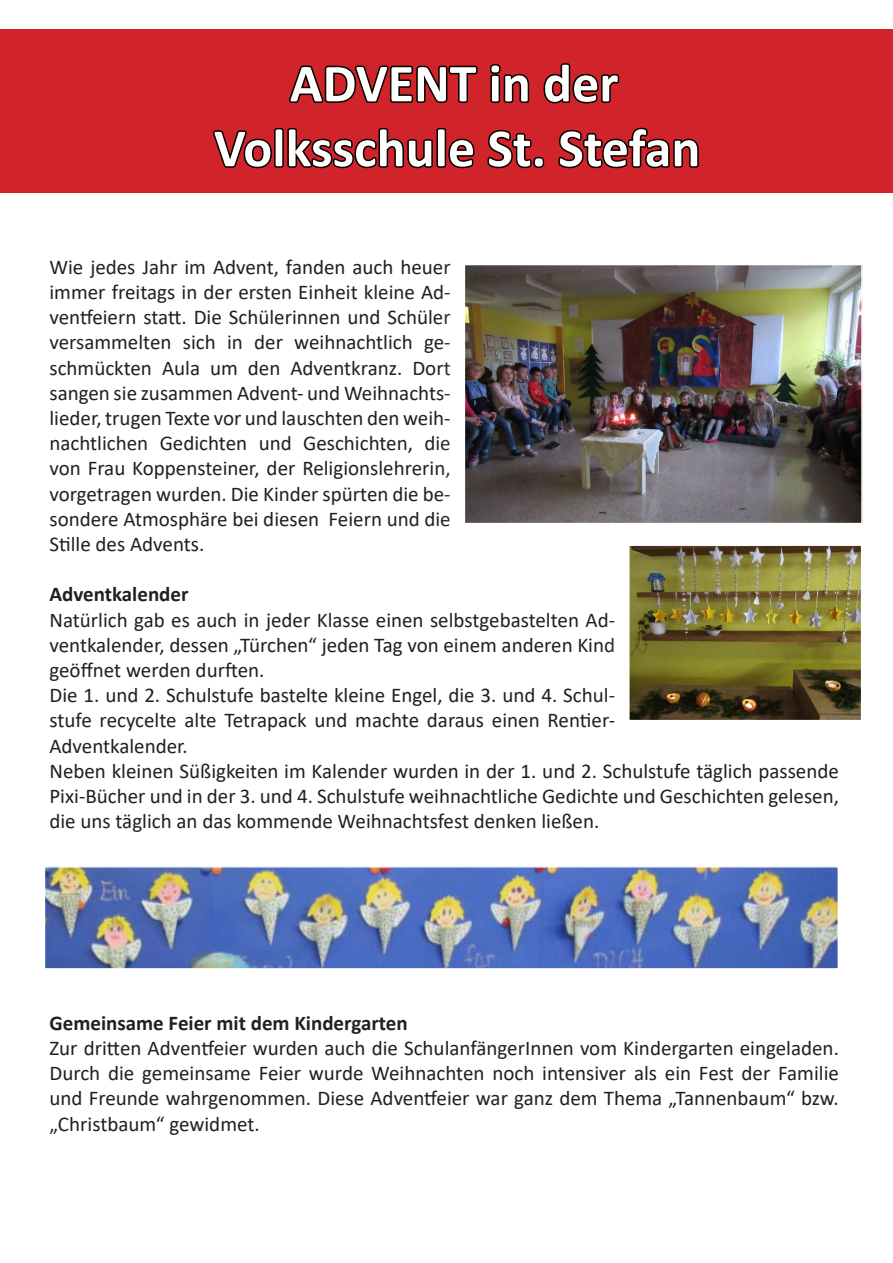
<style>
.page{position:relative;width:893px;height:1263px;background:#fff}
.page>*{position:absolute;margin:0;border:0;box-sizing:border-box;transform-origin:0 0}
.t1{font:700 54px "Calibri";color:#fffffd}
.t2{font:21px/25.2px "Calibri";color:#231f20;text-align:justify}
.t3{font:700 21px "Calibri";color:#231f20}
</style>
<div class="page">
<div style="left:0;top:30px;width:893px;height:163px;background:#d1232a"></div>
<svg style="left:289px;top:65px;width:189px;height:38px"></svg>
<svg style="left:489px;top:64px;width:41px;height:39px"></svg>
<svg style="left:543px;top:63px;width:77px;height:41px"></svg>
<svg style="left:213px;top:127px;width:262px;height:42px"></svg>
<svg style="left:487px;top:129px;width:58px;height:40px"></svg>
<svg style="left:558px;top:127px;width:141px;height:42px"></svg>
<img style="left:466px;top:267px;width:394px;height:254px">
<div style="left:463px;top:264px;width:400px;height:260px;border:2px solid #fff"></div>
<img style="left:46px;top:868px;width:791px;height:99px">
<div style="left:44px;top:866px;width:795px;height:103px;border:1px solid #fff"></div>
<div style="left:598px;top:515px;width:295px;height:244px;background:#fff"></div>
<img style="left:631px;top:547px;width:228px;height:171px">
<div style="left:628px;top:544px;width:234px;height:177px;border:2px solid #fff"></div>
<p class="t1" style="left:290px;top:45px;width:330px">ADVENT in der</p>
<p class="t1" style="left:214px;top:110px;width:488px">Volksschule St. Stefan</p>
<p class="t2" style="left:49px;top:254px;width:403px">Wie jedes Jahr im Advent, fanden auch heuer immer freitags in der ersten Einheit kleine Ad&shy;ventfeiern statt. Die Schülerinnen und Schüler versammelten sich in der weihnachtlich ge&shy;schmückten Aula um den Adventkranz. Dort sangen sie zusammen Advent- und Weihnachts&shy;lieder, trugen Texte vor und lauschten den weih&shy;nachtlichen Gedichten und Geschichten, die von Frau Koppensteiner, der Religionslehrerin, vorgetragen wurden. Die Kinder spürten die be&shy;sondere Atmosphäre bei diesen Feiern und die Stille des Advents.</p>
<p class="t3" style="left:49px;top:579px;width:141px">Adventkalender</p>
<p class="t2" style="left:49px;top:606px;width:567px">Natürlich gab es auch in jeder Klasse einen selbstgebastelten Ad&shy;ventkalender, dessen „Türchen“ jeden Tag von einem anderen Kind geöffnet werden durften.</p>
<p class="t2" style="left:49px;top:682px;width:567px">Die 1. und 2. Schulstufe bastelte kleine Engel, die 3. und 4. Schul&shy;stufe recycelte alte Tetrapack und machte daraus einen Rentier-Adventkalender.</p>
<p class="t2" style="left:49px;top:758px;width:791px">Neben kleinen Süßigkeiten im Kalender wurden in der 1. und 2. Schulstufe täglich passende Pixi-Bücher und in der 3. und 4. Schulstufe weihnachtliche Gedichte und Geschichten gelesen, die uns täglich an das kommende Weihnachtsfest denken ließen.</p>
<p class="t3" style="left:49px;top:1008px;width:360px">Gemeinsame Feier mit dem Kindergarten</p>
<p class="t2" style="left:49px;top:1035px;width:791px">Zur dritten Adventfeier wurden auch die SchulanfängerInnen vom Kindergarten eingeladen.<br>Durch die gemeinsame Feier wurde Weihnachten noch intensiver als ein Fest der Familie und Freunde wahrgenommen. Diese Adventfeier war ganz dem Thema „Tannenbaum“ bzw. „Christbaum“ gewidmet.</p>
</div>
